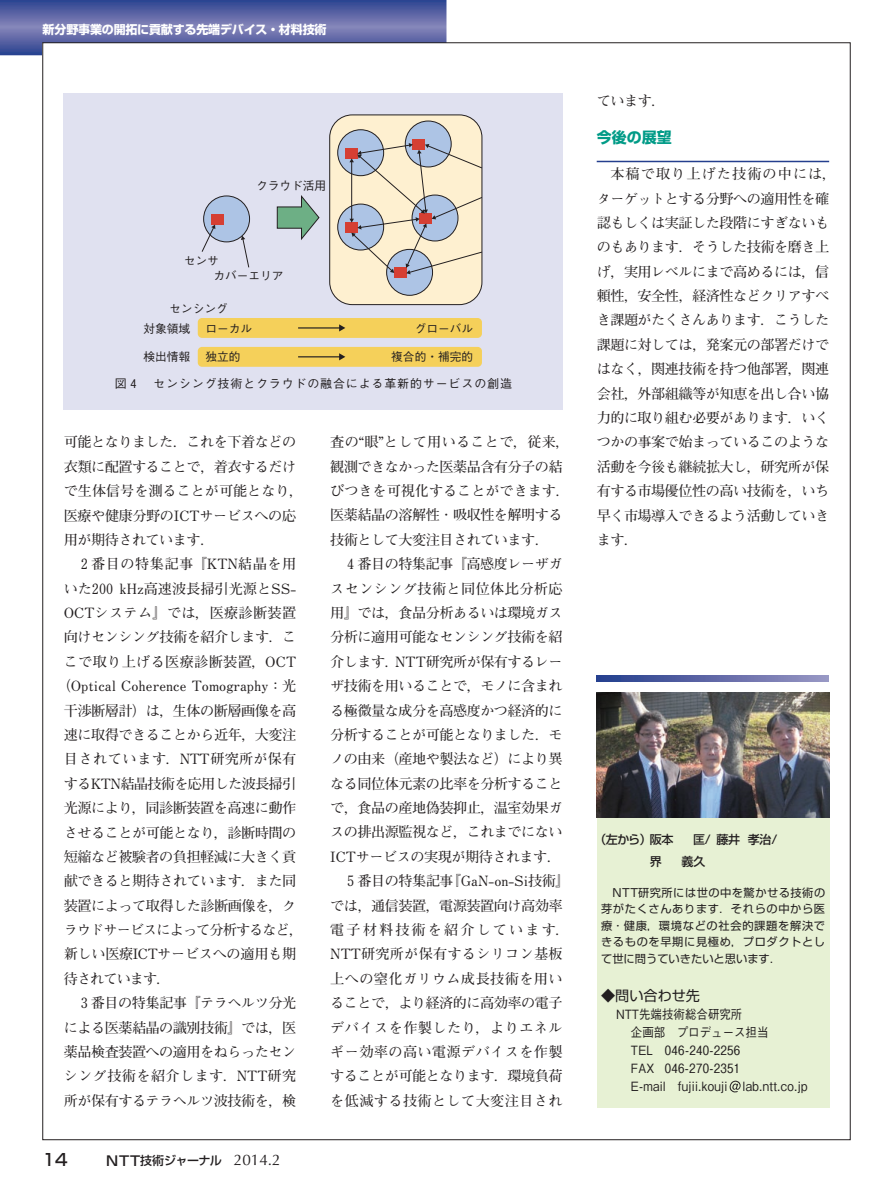
<style>
.page{position:relative;width:893px;height:1191px;background:#fff}
.page>*{position:absolute;margin:0;border:0;box-sizing:border-box;transform-origin:0 0}
.t1{font:500 16.5px "Shin Go Pr 6";color:#231f20}
.t2{font:700 15px "Shin Go Pr 6";color:#009b87}
.t3{font:700 14.1px/24.3px "Futo Min A101 Pr 6";letter-spacing:-.035em;color:#231f20}
.t4{font:700 14.1px "Futo Min A101 Pr 6";letter-spacing:.03em;color:#231f20}
.t5{font:700 14.1px "Futo Min A101 Pr 6";letter-spacing:.025em;color:#231f20}
.t6{font:700 14.1px "Futo Min A101 Pr 6";color:#231f20}
.t7{font:700 14.1px "Futo Min A101 Pr 6";letter-spacing:-.065em;color:#231f20}
.t8{font:700 14.1px "Futo Min A101 Pr 6";letter-spacing:.02em;color:#231f20}
.t9{font:700 14.1px "Futo Min A101 Pr 6";letter-spacing:.04em;color:#231f20}
.t10{font:700 14.1px "Futo Min A101 Pr 6";letter-spacing:.035em;color:#231f20}
.t11{font:700 14.1px "Futo Min A101 Pr 6";letter-spacing:.15em;color:#231f20}
.t12{font:14.1px "Shin Go Pr 6";color:#231f20}
.t13{font:500 12.75px/18px "Gothic BBB Pr 6";letter-spacing:.025em;color:#231f20;scale:.9 1}
.t14{font:500 12px "Gothic BBB Pr 6";letter-spacing:.07em;color:#231f20}
.t15{font:700 12px "Shin Go Pr 6";letter-spacing:-.01em;color:#fff}
.t16{font:500 12px "Shin Go Pr 6";letter-spacing:-.02em;color:#231f20}
.t17{font:500 12px "Shin Go Pro";letter-spacing:-.05em;color:#231f20}
.t18{font:500 11.7px/20.1px "Gothic BBB Pr 6";color:#231f20}
.t19{font:11.25px/16.5px "Shin Go Pr 6";letter-spacing:.055em;color:#231f20;text-align:justify}
.s1{font-size:13.5px}
.s2{font-family:"Optima";font-weight:400;font-size:15.3px}
</style>
<div class="page">
<svg style="left:0;top:0;width:446px;height:55px;background:#5e67a5"></svg>
<div style="left:43px;top:43px;width:807px;height:1096px;background:#fff"></div>
<hr style="left:597px;top:161px;width:232px;height:1px;background:#253f8e">
<div style="left:64px;top:94px;width:499px;height:316px;background:#e0e1f0"></div>
<div style="left:330px;top:115px;width:152px;height:190px;background:#fef0d0;border-radius:23px"></div>
<div style="left:329px;top:115px;width:153px;height:190px;border:1px solid #231f20;border-radius:23px"></div>
<svg style="left:277px;top:196px;width:42px;height:44px"></svg>
<div style="left:204px;top:196px;width:46px;height:46px;background:#adc4e5;border-radius:50%"></div>
<div style="left:203px;top:196px;width:47px;height:46px;border:1px solid #231f20;border-radius:50%"></div>
<div style="left:211px;top:214px;width:12px;height:11px;background:#d53f33"></div>
<div style="left:338px;top:130px;width:46px;height:46px;background:#adc4e5;border-radius:50%"></div>
<div style="left:337px;top:129px;width:47px;height:47px;border:1px solid #231f20;border-radius:50%"></div>
<div style="left:345px;top:148px;width:12px;height:10px;background:#d53f33"></div>
<div style="left:338px;top:204px;width:46px;height:46px;background:#adc4e5;border-radius:50%"></div>
<div style="left:345px;top:223px;width:12px;height:10px;background:#d53f33"></div>
<div style="left:405px;top:121px;width:46px;height:46px;background:#adc4e5;border-radius:50%"></div>
<div style="left:405px;top:121px;width:46px;height:46px;border:1px solid #231f20;border-radius:50%"></div>
<div style="left:413px;top:139px;width:12px;height:11px;background:#d53f33"></div>
<div style="left:387px;top:249px;width:46px;height:46px;background:#adc4e5;border-radius:50%"></div>
<div style="left:386px;top:249px;width:47px;height:46px;border:1px solid #231f20;border-radius:50%"></div>
<div style="left:394px;top:268px;width:12px;height:10px;background:#d53f33"></div>
<svg style="left:241px;top:236px;width:8px;height:32px"></svg>
<svg style="left:201px;top:225px;width:14px;height:27px"></svg>
<svg style="left:349px;top:143px;width:133px;height:131px"></svg>
<div style="left:198px;top:318px;width:284px;height:20px;background:#f5d05a;border-radius:4px"></div>
<div style="left:198px;top:347px;width:284px;height:20px;background:#f5d05a;border-radius:4px"></div>
<hr style="left:298px;top:327px;width:42px;height:1px;background:#231f20">
<svg style="left:339px;top:324px;width:6px;height:7px"></svg>
<hr style="left:298px;top:356px;width:42px;height:1px;background:#231f20">
<svg style="left:339px;top:353px;width:6px;height:7px"></svg>
<div style="left:597px;top:814px;width:232px;height:293px;background:#e7f1d4"></div>
<svg style="left:729px;top:1080px;width:12px;height:12px"></svg>
<img style="left:597px;top:692px;width:232px;height:125px">
<svg style="left:597px;top:675px;width:232px;height:6px"></svg>
<p class="t15" style="left:43px;top:20px;width:286px">新分野事業の開拓に貢献する先端デバイス・材料技術</p>
<p class="t18" style="left:256px;top:175px;width:72px">クラウド活用</p>
<p class="t18" style="left:184px;top:249px;width:37px">センサ</p>
<p class="t18" style="left:144px;top:297px;width:86px;text-indent:26px">センシング対象領域</p>
<p class="t18" style="left:144px;top:346px;width:48px">検出情報</p>
<p class="t18" style="left:213px;top:265px;width:72px">カバーエリア</p>
<p class="t18" style="left:205px;top:317px;width:48px">ローカル</p>
<p class="t18" style="left:415px;top:317px;width:60px">グローバル</p>
<p class="t18" style="left:205px;top:346px;width:37px">独立的</p>
<p class="t18" style="left:391px;top:346px;width:83px">複合的・補完的</p>
<p class="t14" style="left:115px;top:374px;width:399px">図 4 　センシング技術とクラウドの融合による革新的サービスの創造</p>
<p class="t3" style="left:64px;top:429px;width:241px">可能となりました．これを下着などの衣類に配置することで，着衣するだけで生体信号を測ることが可能となり，医療や健康分野のICTサービスへの応用が期待されています．</p>
<p class="t9" style="left:81px;top:553px;width:217px">２番目の特集記事『KTN結晶を用</p>
<p class="t6" style="left:64px;top:577px;width:234px">いた200 kHz高速波長掃引光源とSS-</p>
<p class="t5" style="left:64px;top:602px;width:234px">OCTシステム』では，医療診断装置</p>
<p class="t3" style="left:64px;top:624px;width:234px">向けセンシング技術を紹介します．こ</p>
<p class="t5" style="left:64px;top:650px;width:234px">こで取り上げる医療診断装置，OCT</p>
<p class="t6" style="left:57px;top:675px;width:241px">（Optical Coherence Tomography：光</p>
<p class="t3" style="left:64px;top:697px;width:234px">干渉断層計）は，生体の断層画像を高</p>
<p class="t3" style="left:64px;top:722px;width:234px">速に取得できることから近年，大変注</p>
<p class="t5" style="left:64px;top:748px;width:234px">目されています．NTT研究所が保有</p>
<p class="t3" style="left:64px;top:770px;width:234px">するKTN結晶技術を応用した波長掃引</p>
<p class="t3" style="left:64px;top:795px;width:234px">光源により，同診断装置を高速に動作</p>
<p class="t3" style="left:64px;top:819px;width:234px">させることが可能となり，診断時間の</p>
<p class="t3" style="left:64px;top:844px;width:234px">短縮など被験者の負担軽減に大きく貢</p>
<p class="t3" style="left:64px;top:868px;width:234px">献できると期待されています．また同</p>
<p class="t3" style="left:64px;top:892px;width:234px">装置によって取得した診断画像を，ク</p>
<p class="t7" style="left:64px;top:918px;width:241px">ラウドサービスによって分析するなど，</p>
<p class="t3" style="left:64px;top:941px;width:234px">新しい医療ICTサービスへの適用も期</p>
<p class="t7" style="left:64px;top:967px;width:108px">待されています．</p>
<p class="t3" style="left:81px;top:990px;width:217px">３番目の特集記事『テラヘルツ分光</p>
<p class="t3" style="left:64px;top:1014px;width:234px">による医薬結晶の識別技術』では，医</p>
<p class="t3" style="left:64px;top:1039px;width:234px">薬品検査装置への適用をねらったセン</p>
<p class="t4" style="left:64px;top:1065px;width:234px">シング技術を紹介します．NTT研究</p>
<p class="t3" style="left:64px;top:1087px;width:234px">所が保有するテラヘルツ波技術を，検</p>
<p class="t1" style="left:43px;top:1145px;width:27px">14</p>
<p class="t17" style="left:106px;top:1150px;width:176px"><span class="s1">NTT</span>技術ジャーナル　<span class="s2">2014.2</span></p>
<p class="t3" style="left:330px;top:429px;width:241px">査の“眼”として用いることで，従来，観測できなかった医薬品含有分子の結びつきを可視化することができます．医薬結晶の溶解性・吸収性を解明する技術として大変注目されています．</p>
<p class="t3" style="left:347px;top:551px;width:217px">４番目の特集記事『高感度レーザガ</p>
<p class="t4" style="left:330px;top:577px;width:234px">スセンシング技術と同位体比分析応</p>
<p class="t3" style="left:330px;top:600px;width:234px">用』では，食品分析あるいは環境ガス</p>
<p class="t3" style="left:330px;top:624px;width:234px">分析に適用可能なセンシング技術を紹</p>
<p class="t3" style="left:330px;top:649px;width:234px">介します．NTT研究所が保有するレー</p>
<p class="t3" style="left:330px;top:673px;width:234px">ザ技術を用いることで，モノに含まれ</p>
<p class="t3" style="left:330px;top:697px;width:234px">る極微量な成分を高感度かつ経済的に</p>
<p class="t3" style="left:330px;top:722px;width:234px">分析することが可能となりました．モ</p>
<p class="t3" style="left:330px;top:746px;width:234px">ノの由来（産地や製法など）により異</p>
<p class="t3" style="left:330px;top:770px;width:234px">なる同位体元素の比率を分析すること</p>
<p class="t3" style="left:330px;top:795px;width:234px">で，食品の産地偽装抑止，温室効果ガ</p>
<p class="t3" style="left:330px;top:819px;width:234px">スの排出源監視など，これまでにない</p>
<p class="t3" style="left:330px;top:844px;width:232px">ICTサービスの実現が期待されます．</p>
<p class="t3" style="left:347px;top:868px;width:224px">５番目の特集記事『GaN-on-Si技術』</p>
<p class="t3" style="left:330px;top:892px;width:234px">では，通信装置，電源装置向け高効率</p>
<p class="t11" style="left:330px;top:918px;width:241px">電子材料技術を紹介しています．</p>
<p class="t8" style="left:330px;top:943px;width:234px">NTT研究所が保有するシリコン基板</p>
<p class="t4" style="left:330px;top:967px;width:234px">上への窒化ガリウム成長技術を用い</p>
<p class="t3" style="left:330px;top:990px;width:234px">ることで，より経済的に高効率の電子</p>
<p class="t10" style="left:330px;top:1016px;width:234px">デバイスを作製したり，よりエネル</p>
<p class="t4" style="left:330px;top:1040px;width:234px">ギー効率の高い電源デバイスを作製</p>
<p class="t3" style="left:330px;top:1063px;width:234px">することが可能となります．環境負荷</p>
<p class="t4" style="left:330px;top:1089px;width:234px">を低減する技術として大変注目され</p>
<p class="t3" style="left:597px;top:88px;width:70px">ています．</p>
<p class="t2" style="left:597px;top:125px;width:76px">今後の展望</p>
<p class="t3" style="left:597px;top:161px;width:241px;text-indent:14px">本稿で取り上げた技術の中には，ターゲットとする分野への適用性を確認もしくは実証した段階にすぎないものもあります．そうした技術を磨き上げ，実用レベルにまで高めるには，信頼性，安全性，経済性などクリアすべき課題がたくさんあります．こうした課題に対しては，発案元の部署だけではなく，関連技術を持つ他部署，関連会社，外部組織等が知恵を出し合い協力的に取り組む必要があります．いくつかの事案で始まっているこのような活動を今後も継続拡大し，研究所が保有する市場優位性の高い技術を，いち早く市場導入できるよう活動していきます．</p>
<p class="t16" style="left:594px;top:829px;width:81px">（左から）阪本</p>
<p class="t16" style="left:693px;top:829px;width:86px">匡/ 藤井 孝治/</p>
<p class="t16" style="left:650px;top:851px;width:16px">界 　</p>
<p class="t16" style="left:682px;top:851px;width:25px">義久</p>
<p class="t19" style="left:601px;top:883px;width:226px">　NTT研究所には世の中を驚かせる技術の芽がたくさんあります．それらの中から医療・健康，環境などの社会的課題を解決できるものを早期に見極め，プロダクトとして世に問うていきたいと思います．</p>
<p class="t12" style="left:601px;top:983px;width:100px">◆問い合わせ先</p>
<p class="t13" style="left:631px;top:1004px;width:198px;text-indent:-15px">NTT先端技術総合研究所<br>企画部　プロデュース担当<br>TEL 046-240-2256<br>FAX 046-270-2351<br>E-mail　fujii.kouji lab.ntt.co.jp</p>
</div>
